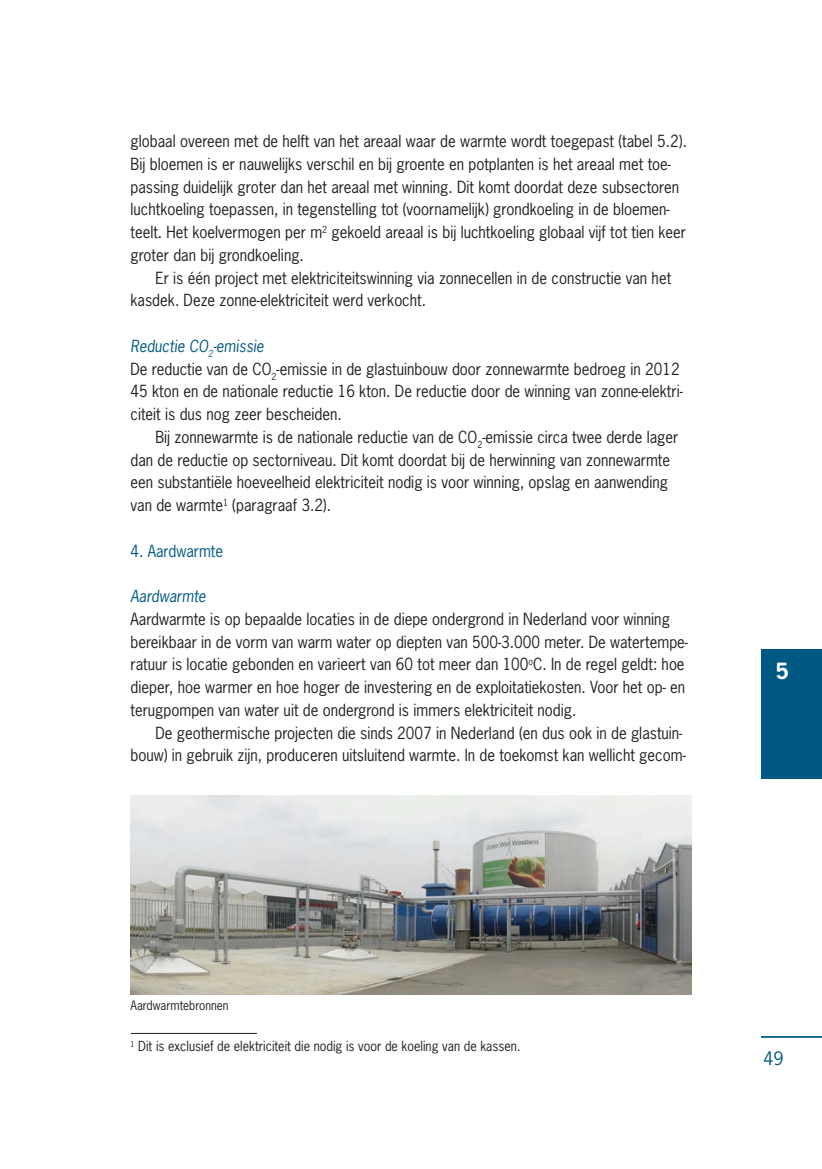
<style>
.page{position:relative;width:822px;height:1169px;background:#fff}
.page>*{position:absolute;margin:0;border:0;box-sizing:border-box;transform-origin:0 0}
.t1{font:700 21px "News Gothic Std";color:#fff}
.t2{font:17.5px "News Gothic Std";color:#005983}
.t3{font:15.75px/22.8px "News Gothic Std";color:#231f20;scale:.95 1}
.t4{font:15.75px "News Gothic Std";color:#005983;scale:.95 1}
.t5{font:italic 15.75px "News Gothic Std";color:#005983;scale:.95 1}
.t6{font:13.12px "News Gothic Std";color:#231f20;scale:.95 1}
.t7{font:12.25px "News Gothic Std";color:#231f20;scale:.95 1}
.s1{font-style:italic;color:#005983}
</style>
<div class="page">
<hr style="left:760px;top:1036px;width:61px;height:1px;background:#005983">
<div style="left:760px;top:649px;width:61px;height:130px;background:#005983"></div>
<hr style="left:131px;top:1033px;width:126px;height:1px;background:#231f20">
<img style="left:130px;top:796px;width:561px;height:198px">
<p class="t3" style="left:130px;top:130px;width:587px">globaal overeen met de helft van het areaal waar de warmte wordt toegepast (tabel 5.2).<br>Bij bloemen is er nauwelijks verschil en bij groente en potplanten is het areaal met toe&shy;passing duidelijk groter dan het areaal met winning. Dit komt doordat deze subsectoren luchtkoeling toepassen, in tegenstelling tot (voornamelijk) grondkoeling in de bloemen&shy;teelt. Het koelvermogen per m<sup>2</sup> gekoeld areaal is bij luchtkoeling globaal vijf tot tien keer groter dan bij grondkoeling.</p>
<p class="t3" style="left:130px;top:266px;width:570px;text-indent:25px">Er is één project met elektriciteitswinning via zonnecellen in de constructie van het kasdek. Deze zonne-elektriciteit werd verkocht.</p>
<p class="t3" style="left:130px;top:334px;width:582px"><span class="s1">Reductie CO</span><sub>2</sub><span class="s1">-emissie<br></span>De reductie van de CO<sub>2</sub>-emissie in de glastuinbouw door zonnewarmte bedroeg in 2012<br>45 kton en de nationale reductie 16 kton. De reductie door de winning van zonne-elektri&shy;citeit is dus nog zeer bescheiden.</p>
<p class="t3" style="left:130px;top:425px;width:578px;text-indent:25px">Bij zonnewarmte is de nationale reductie van de CO<sub>2</sub>-emissie circa twee derde lager dan de reductie op sectorniveau. Dit komt doordat bij de herwinning van zonnewarmte een substantiële hoeveelheid elektriciteit nodig is voor winning, opslag en aanwending van de warmte<sup>1</sup> (paragraaf 3.2).</p>
<p class="t4" style="left:130px;top:540px;width:99px">4. Aardwarmte</p>
<p class="t5" style="left:130px;top:586px;width:81px">Aardwarmte</p>
<p class="t3" style="left:130px;top:607px;width:588px">Aardwarmte is op bepaalde locaties in de diepe ondergrond in Nederland voor winning bereikbaar in de vorm van warm water op diepten van 500-3.000 meter. De watertempe&shy;ratuur is locatie gebonden en varieert van 60 tot meer dan 100<sup>o</sup>C. In de regel geldt: hoe dieper, hoe warmer en hoe hoger de investering en de exploitatiekosten. Voor het op- en terugpompen van water uit de ondergrond is immers elektriciteit nodig.</p>
<p class="t3" style="left:130px;top:721px;width:586px;text-align:right">De geothermische projecten die sinds 2007 in Nederland (en dus ook in de glastuin&shy;bouw) in gebruik zijn, produceren uitsluitend warmte. In de toekomst kan wellicht gecom-</p>
<h1 class="t1" style="left:775px;top:657px;width:15px">5</h1>
<p class="t7" style="left:130px;top:997px;width:105px">Aardwarmtebronnen</p>
<p class="t6" style="left:130px;top:1037px;width:412px"><sup>1</sup> Dit is exclusief de elektriciteit die nodig is voor de koeling van de kassen.</p>
<p class="t2" style="left:763px;top:1046px;width:22px">49</p>
</div>
